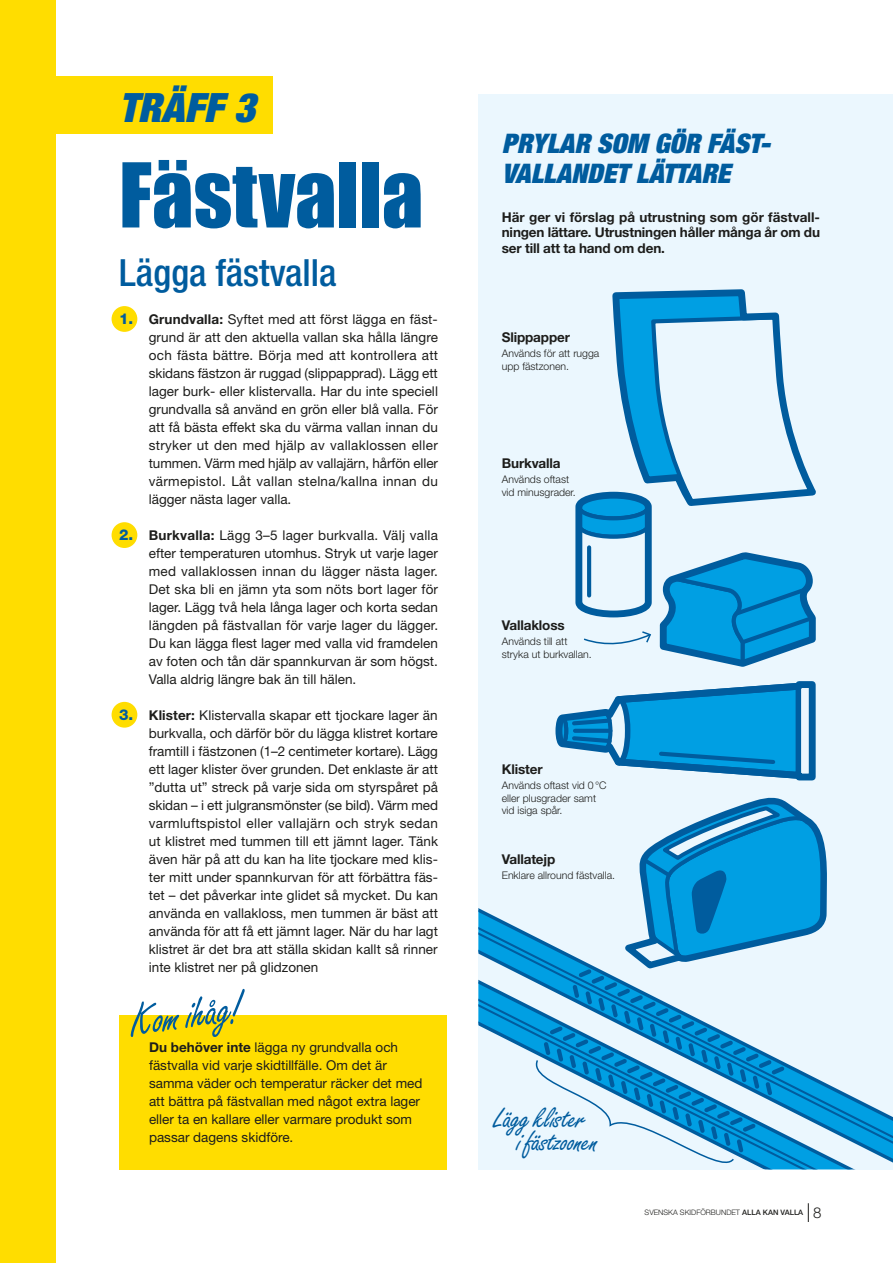
<style>
.page{position:relative;width:893px;height:1263px;background:#fff}
.page>*{position:absolute;margin:0;border:0;box-sizing:border-box;transform-origin:0 0}
.t1{font:82.5px "Impact";color:#005c9e}
.t2{font:46.35px "Freestyle Script Std";color:#005c9e}
.t3{font:italic 900 condensed 40.5px "Helvetica Neue LT Std";color:#005c9e}
.t4{font:500 condensed 37.5px "Helvetica Neue LT Std";color:#005c9e}
.t5{font:30px/22.5px "Freestyle Script Std";letter-spacing:-.02em;color:#005c9e}
.t6{font:italic 900 condensed 27px/30px "Helvetica Neue LT Std";color:#005c9e}
.t7{font:13.5px/18px "Helvetica Neue LT Std";color:#1d1d1b;text-align:justify}
.t8{font:700 13.5px/15.5px "Helvetica Neue LT Std";letter-spacing:-.01em;color:#1d1d1b;text-align:justify}
.t9{font:300 10.5px/12.8px "Helvetica Neue LT Std";color:#1d1d1b}
.t10{font:300 7.5px "Helvetica Neue LT Std";color:#1d1d1b}
.s1{font-weight:800;font-size:15px;color:#005c9e}
.s2{font-weight:700}
.s3{font-weight:500}
.s4{font-size:15px}
</style>
<div class="page">
<svg style="left:808px;top:1203px;width:1px;height:19px"></svg>
<div style="left:112px;top:306px;width:25px;height:26px;background:#fd0;border-radius:50%"></div>
<div style="left:112px;top:522px;width:25px;height:26px;background:#fd0;border-radius:50%"></div>
<div style="left:112px;top:702px;width:25px;height:26px;background:#fd0;border-radius:50%"></div>
<div style="left:478px;top:94px;width:415px;height:1075px;background:#ebf7fe"></div>
<div style="left:0;top:77px;width:272px;height:57px;background:#fd0"></div>
<div style="left:0;top:0;width:55px;height:1263px;background:#fd0"></div>
<svg style="left:478px;top:908px;width:415px;height:255px"></svg>
<svg style="left:555px;top:681px;width:261px;height:100px"></svg>
<svg style="left:527px;top:797px;width:335px;height:373px"></svg>
<svg style="left:575px;top:289px;width:241px;height:378px"></svg>
<div style="left:119px;top:1014px;width:327px;height:155px;background:#fd0"></div>
<h3 class="t3" style="left:119px;top:82px;width:137px">TRÄFF 3</h3>
<h1 class="t1" style="left:119px;top:131px;width:306px">Fästvalla</h1>
<h3 class="t4" style="left:119px;top:250px;width:219px">Lägga fästvalla</h3>
<p class="t7" style="left:149px;top:310px;width:291px;text-indent:-30px"><span class="s1">1.</span> <span class="s2">Grundvalla:</span> Syftet med att först lägga en fäst&shy;grund är att den aktuella vallan ska hålla längre och fästa bättre. Börja med att kontrollera att skidans fästzon är ruggad (slippapprad). Lägg ett lager burk- eller klistervalla. Har du inte speciell grundvalla så använd en grön eller blå valla. För att få bästa effekt ska du värma vallan innan du stryker ut den med hjälp av vallaklossen eller tummen. Värm med hjälp av vallajärn, hårfön eller värmepistol. Låt vallan stelna/kallna innan du lägger nästa lager valla.</p>
<p class="t7" style="left:149px;top:526px;width:291px;text-indent:-30px"><span class="s1">2.</span> <span class="s2">Burkvalla:</span> Lägg 3–5 lager burkvalla. Välj valla efter temperaturen utomhus. Stryk ut varje lager med vallaklossen innan du lägger nästa lager.<br>Det ska bli en jämn yta som nöts bort lager för lager. Lägg två hela långa lager och korta sedan längden på fästvallan för varje lager du lägger.<br>Du kan lägga flest lager med valla vid framdelen av foten och tån där spannkurvan är som högst.<br>Valla aldrig längre bak än till hälen.</p>
<p class="t7" style="left:149px;top:706px;width:291px;text-indent:-30px"><span class="s1">3.</span> <span class="s2">Klister:</span> Klistervalla skapar ett tjockare lager än burkvalla, och därför bör du lägga klistret kortare framtill i fästzonen (1–2 centimeter kortare). Lägg ett lager klister över grunden. Det enklaste är att ”dutta ut” streck på varje sida om styrspåret på skidan – i ett julgransmönster (se bild). Värm med varmluftspistol eller vallajärn och stryk sedan ut klistret med tummen till ett jämnt lager. Tänk även här på att du kan ha lite tjockare med klis&shy;ter mitt under spannkurvan för att förbättra fäs&shy;tet – det påverkar inte glidet så mycket. Du kan använda en vallakloss, men tummen är bäst att använda för att få ett jämnt lager. När du har lagt klistret är det bra att ställa skidan kallt så rinner inte klistret ner på glidzonen</p>
<h2 class="t2" style="left:126px;top:995px;width:115px;rotate:-8deg">Kom ihåg!</h2>
<p class="t7" style="left:149px;top:1038px;width:275px;text-align:left"><span class="s2">Du behöver inte</span> lägga ny grundvalla och fästvalla vid varje skidtillfälle. Om det är samma väder och temperatur räcker det med att bättra på fästvallan med något extra lager eller ta en kallare eller varmare produkt som passar dagens skidföre.</p>
<h3 class="t6" style="left:502px;top:128px;width:271px">PRYLAR SOM GÖR FÄST-<br>VALLANDET LÄTTARE</h3>
<p class="t8" style="left:502px;top:209px;width:320px">Här ger vi förslag på utrustning som gör fästvall&shy;ningen lättare. Utrustningen håller många år om du ser till att ta hand om den.</p>
<p class="t8" style="left:502px;top:329px;width:70px">Slippapper</p>
<p class="t9" style="left:502px;top:347px;width:99px">Används för att rugga upp fästzonen.</p>
<p class="t8" style="left:502px;top:455px;width:60px">Burkvalla</p>
<p class="t9" style="left:502px;top:473px;width:76px">Används oftast vid minusgrader.</p>
<p class="t8" style="left:502px;top:617px;width:64px">Vallakloss</p>
<p class="t9" style="left:502px;top:635px;width:92px">Används till att stryka ut burkvallan.</p>
<p class="t8" style="left:502px;top:761px;width:42px">Klister</p>
<p class="t9" style="left:502px;top:779px;width:106px">Används oftast vid 0°C eller plusgrader samt vid isiga spår.</p>
<p class="t8" style="left:502px;top:851px;width:55px">Vallatejp</p>
<p class="t9" style="left:502px;top:869px;width:115px">Enklare allround fästvalla.</p>
<h3 class="t5" style="left:516px;top:1108px;width:83px;text-indent:-22px">Lägg klister i fästzoonen</h3>
<p class="t10" style="left:645px;top:1208px;width:178px">SVENSKA SKIDFÖRBUNDET <span class="s3">ALLA KAN VALLA</span> <span class="s4">8</span></p>
</div>
